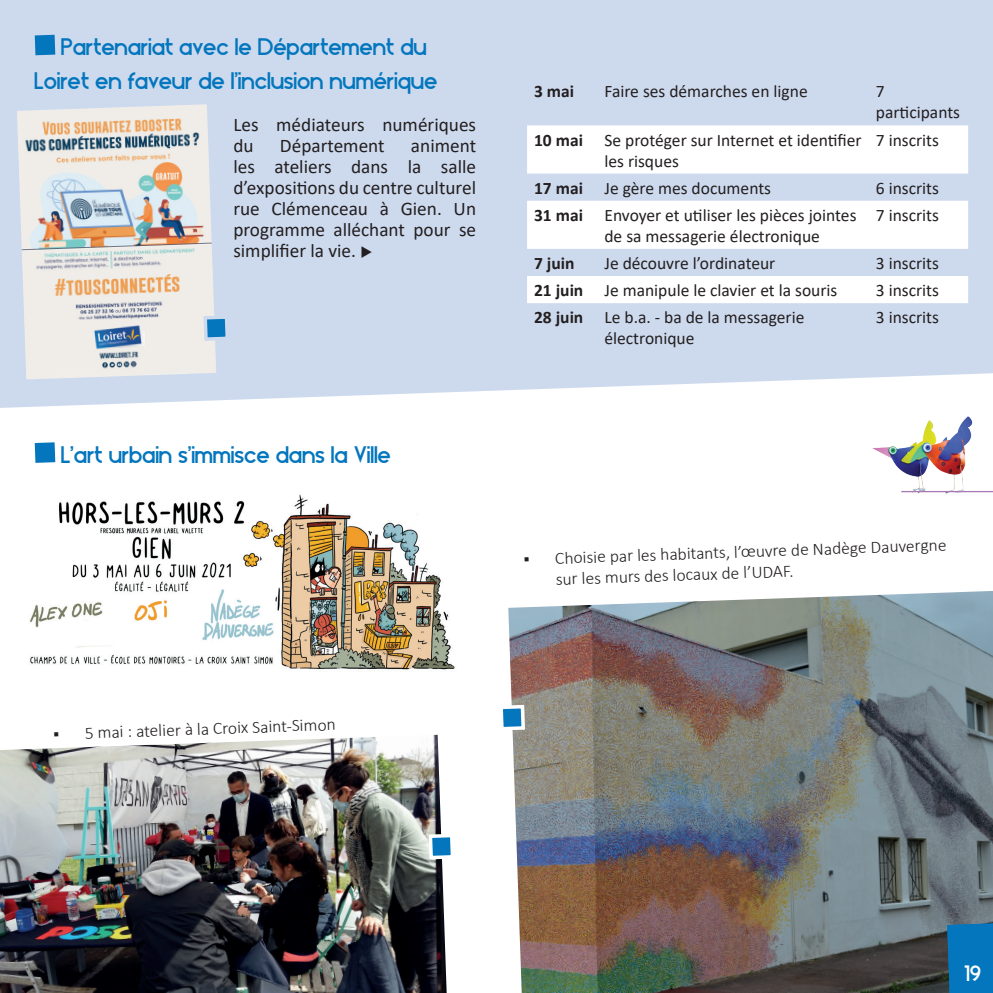
<style>
.page{position:relative;width:993px;height:993px;background:#fff}
.page>*{position:absolute;margin:0;border:0;box-sizing:border-box;transform-origin:0 0}
.t1{font:24.5px/33.2px "Blissful Thinking";color:#0376bd}
.t2{font:22.75px "Blissful Thinking";color:#fff}
.t3{font:19.25px/21px "Calibri";color:#231f20}
.t4{font:17.5px/21px "Calibri";color:#231f20}
.t5{font:300 17.5px/21px "Calibri";color:#231f20}
.t6{font:700 17.5px "Calibri";color:#231f20}
.s1{font-weight:700}
.s2{font-weight:400}
</style>
<div class="page">
<img style="left:508px;top:591px;width:484px;height:401px">
<svg style="left:946px;top:923px;width:46px;height:69px;background:#0773b5"></svg>
<div style="left:0;top:0;width:992px;height:408px;background:#cddaee"></div>
<svg style="left:35px;top:35px;width:20px;height:20px"></svg>
<svg style="left:35px;top:442px;width:20px;height:20px"></svg>
<img style="left:0;top:734px;width:446px;height:258px">
<img style="left:17px;top:104px;width:199px;height:275px">
<img style="left:30px;top:494px;width:425px;height:176px">
<svg style="left:426px;top:831px;width:25px;height:29px"></svg>
<svg style="left:503px;top:702px;width:23px;height:30px"></svg>
<svg style="left:527px;top:125px;width:440px;height:178px"></svg>
<svg style="left:201px;top:313px;width:30px;height:29px"></svg>
<img style="left:872px;top:416px;width:102px;height:78px">
<hr style="left:900px;top:491px;width:92px;height:1px;background:#a87ab5">
<h1 class="t1" style="left:35px;top:30px;width:404px;text-indent:27px">Partenariat avec le Département du<br>Loiret en faveur de l’inclusion numérique</h1>
<p class="t3" style="left:233px;top:113px;width:244px">Les médiateurs numériques du</p>
<p class="t3" style="left:280px;top:134px;width:106px">Département</p>
<p class="t3" style="left:233px;top:134px;width:244px;text-align:justify;text-indent:177px">animent les ateliers dans la salle d’expositions du centre culturel rue Clémenceau à Gien. Un programme alléchant pour se simplifier la vie. ◆</p>
<h1 class="t1" style="left:61px;top:437px;width:331px">L’art urbain s’immisce dans la Ville</h1>
<p class="t6" style="left:534px;top:79px;width:42px">3 mai</p>
<p class="t4" style="left:604px;top:81px;width:205px">Faire ses démarches en ligne</p>
<p class="t4" style="left:875px;top:81px;width:86px">7 participants</p>
<p class="t4" style="left:604px;top:129px;width:259px;text-indent:-70px"><span class="s1">10 mai</span> Se protéger sur Internet et identifier les risques</p>
<p class="t4" style="left:875px;top:129px;width:65px">7 inscrits</p>
<p class="t4" style="left:534px;top:177px;width:238px"><span class="s1">17 mai</span> Je gère mes documents</p>
<p class="t4" style="left:875px;top:177px;width:65px">6 inscrits</p>
<p class="t4" style="left:604px;top:204px;width:253px;text-indent:-70px"><span class="s1">31 mai</span> Envoyer et utiliser les pièces jointes de sa messagerie électronique</p>
<p class="t4" style="left:875px;top:204px;width:65px">7 inscrits</p>
<p class="t6" style="left:534px;top:251px;width:42px">7 juin</p>
<p class="t4" style="left:604px;top:252px;width:172px">Je découvre l’ordinateur</p>
<p class="t4" style="left:875px;top:252px;width:65px">3 inscrits</p>
<p class="t4" style="left:534px;top:279px;width:305px"><span class="s1">21 juin</span> Je manipule le clavier et la souris</p>
<p class="t4" style="left:875px;top:279px;width:65px">3 inscrits</p>
<p class="t4" style="left:604px;top:306px;width:201px;text-indent:-70px"><span class="s1">28 juin</span> Le b.a. - ba de la messagerie électronique</p>
<p class="t4" style="left:875px;top:306px;width:65px">3 inscrits</p>
<p class="t5" style="left:554px;top:547px;width:393px;text-indent:-32px;rotate:-2deg"><span class="s2">▪</span> Choisie par les habitants, l’œuvre de Nadège Dauvergne sur les murs des locaux de l’UDAF.</p>
<p class="t5" style="left:53px;top:723px;width:284px;rotate:-2deg"><span class="s2">▪</span> 5 mai : atelier à la Croix Saint-Simon</p>
<h2 class="t2" style="left:964px;top:960px;width:18px">19</h2>
</div>
